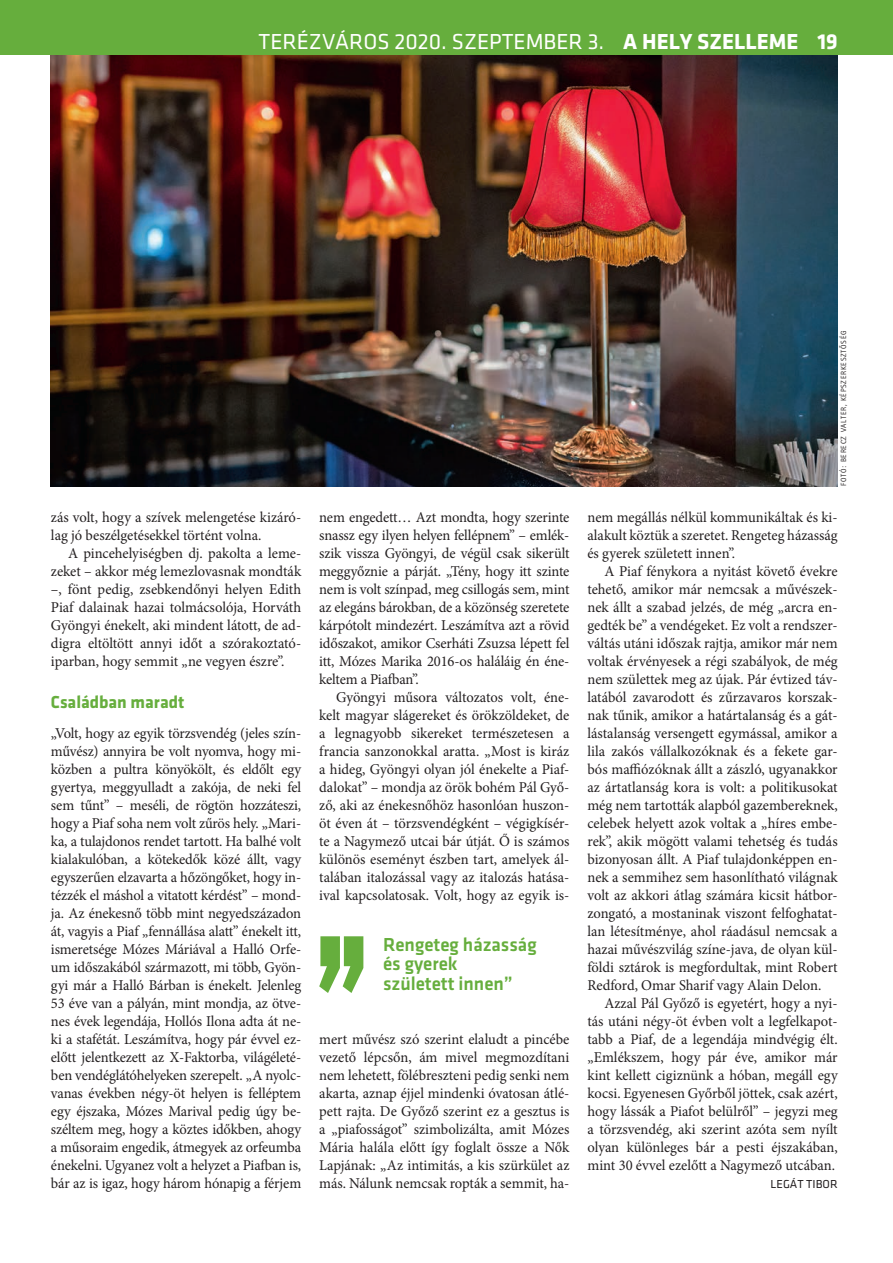
<style>
.page{position:relative;width:893px;height:1263px;background:#fff}
.page>*{position:absolute;margin:0;border:0;box-sizing:border-box;transform-origin:0 0}
.t1{font:22.5px "Klavika Basic";color:#fff}
.t2{font:500 19.5px/19.5px "Klavika Basic";color:#66ae3d}
.t3{font:700 18px "Klavika Basic";color:#66ae3d}
.t4{font:15px/18px "Minion Pro";letter-spacing:-.005em;color:#231f20;text-align:justify}
.t5{font:12px "Klavika Basic";color:#231f20}
.t6{font:7.5px "Rotis Sans OT";letter-spacing:.1em;color:#231f20}
.s1{font-weight:700}
</style>
<div class="page">
<div style="left:0;top:0;width:893px;height:55px;background:#66ae3d"></div>
<img style="left:51px;top:55px;width:787px;height:431px">
<svg style="left:319px;top:936px;width:44px;height:57px"></svg>
<h1 class="t1" style="left:259px;top:30px;width:580px">TERÉZVÁROS 2020. SZEPTEMBER 3. <span class="s1">A HELY SZELLEME 19</span></h1>
<p class="t4" style="left:51px;top:508px;width:252px">zás volt, hogy a szívek melengetése kizáró&shy;lag jó beszélgetésekkel történt volna.</p>
<p class="t4" style="left:51px;top:544px;width:252px;text-indent:17px">A pincehelyiségben dj. pakolta a leme&shy;zeket – akkor még lemezlovasnak mondták –, fönt pedig, zsebkendőnyi helyen Edith Piaf dalainak hazai tolmácsolója, Horváth Gyöngyi énekelt, aki mindent látott, de ad&shy;digra eltöltött annyi időt a szórakoztató&shy;iparban, hogy semmit „ne vegyen észre”.</p>
<p class="t3" style="left:51px;top:692px;width:135px">Családban maradt</p>
<p class="t4" style="left:51px;top:724px;width:252px">„Volt, hogy az egyik törzsvendég (jeles szín&shy;művész) annyira be volt nyomva, hogy mi&shy;közben a pultra könyökölt, és eldőlt egy gyertya, meggyulladt a zakója, de neki fel sem tűnt” – meséli, de rögtön hozzáteszi, hogy a Piaf soha nem volt zűrös hely. „Mari&shy;ka, a tulajdonos rendet tartott. Ha balhé volt kialakulóban, a kötekedők közé állt, vagy egyszerűen elzavarta a hőzöngőket, hogy in&shy;tézzék el máshol a vitatott kérdést” – mond&shy;ja. Az énekesnő több mint negyedszázadon át, vagyis a Piaf „fennállása alatt” énekelt itt, ismeretsége Mózes Máriával a Halló Orfe&shy;um időszakából származott, mi több, Gyön&shy;gyi már a Halló Bárban is énekelt. Jelenleg 53 éve van a pályán, mint mondja, az ötve&shy;nes évek legendája, Hollós Ilona adta át ne&shy;ki a stafétát. Leszámítva, hogy pár évvel ez&shy;előtt jelentkezett az X-Faktorba, világéleté&shy;ben vendéglátóhelyeken szerepelt. „A nyolc&shy;vanas években négy-öt helyen is felléptem egy éjszaka, Mózes Marival pedig úgy be&shy;széltem meg, hogy a köztes időkben, ahogy a műsoraim engedik, átmegyek az orfeumba énekelni. Ugyanez volt a helyzet a Piafban is, bár az is igaz, hogy három hónapig a férjem</p>
<p class="t4" style="left:319px;top:508px;width:252px">nem engedett… Azt mondta, hogy szerinte snassz egy ilyen helyen fellépnem” – emlék&shy;szik vissza Gyöngyi, de végül csak sikerült meggyőznie a párját. „Tény, hogy itt szinte nem is volt színpad, meg csillogás sem, mint az elegáns bárokban, de a közönség szeretete kárpótolt mindezért. Leszámítva azt a rövid időszakot, amikor Cserháti Zsuzsa lépett fel itt, Mózes Marika 2016-os haláláig én éne&shy;keltem a Piafban”.</p>
<p class="t4" style="left:319px;top:688px;width:252px;text-indent:17px">Gyöngyi műsora változatos volt, éne&shy;kelt magyar slágereket és örökzöldeket, de a legnagyobb sikereket természetesen a francia sanzonokkal aratta. „Most is kiráz a hideg, Gyöngyi olyan jól énekelte a Piaf&shy;dalokat” – mondja az örök bohém Pál Győ&shy;ző, aki az énekesnőhöz hasonlóan huszon&shy;öt éven át – törzsvendégként – végigkísér&shy;te a Nagymező utcai bár útját. Ő is számos különös eseményt észben tart, amelyek ál&shy;talában italozással vagy az italozás hatása&shy;ival kapcsolatosak. Volt, hogy az egyik is-</p>
<h2 class="t2" style="left:383px;top:935px;width:155px">Rengeteg házasság és gyerek<br>született innen”</h2>
<p class="t4" style="left:319px;top:1030px;width:252px">mert művész szó szerint elaludt a pincébe vezető lépcsőn, ám mivel megmozdítani nem lehetett, fölébreszteni pedig senki nem akarta, aznap éjjel mindenki óvatosan átlé&shy;pett rajta. De Győző szerint ez a gesztus is a „piafosságot” szimbolizálta, amit Mózes Mária halála előtt így foglalt össze a Nők Lapjának: „Az intimitás, a kis szürkület az más. Nálunk nemcsak ropták a semmit, ha-</p>
<p class="t6" style="left:839px;top:486px;width:157px;rotate:-90deg">FOTÓ: BERECZ VALTER, KÉPSZERKESZTŐSÉG</p>
<p class="t4" style="left:587px;top:508px;width:252px">nem megállás nélkül kommunikáltak és ki&shy;alakult köztük a szeretet. Rengeteg házasság és gyerek született innen”.</p>
<p class="t4" style="left:587px;top:562px;width:252px;text-indent:17px">A Piaf fénykora a nyitást követő évekre tehető, amikor már nemcsak a művészek&shy;nek állt a szabad jelzés, de még „arcra en&shy;gedték be” a vendégeket. Ez volt a rendszer&shy;váltás utáni időszak rajtja, amikor már nem voltak érvényesek a régi szabályok, de még nem születtek meg az újak. Pár évtized táv&shy;latából zavarodott és zűrzavaros korszak&shy;nak tűnik, amikor a határtalanság és a gát&shy;lástalanság versengett egymással, amikor a lila zakós vállalkozóknak és a fekete gar&shy;bós maffiózóknak állt a zászló, ugyanakkor az ártatlanság kora is volt: a politikusokat még nem tartották alapból gazembereknek, celebek helyett azok voltak a „híres embe&shy;rek”, akik mögött valami tehetség és tudás bizonyosan állt. A Piaf tulajdonképpen en&shy;nek a semmihez sem hasonlítható világnak volt az akkori átlag számára kicsit hátbor&shy;zongató, a mostaninak viszont felfoghatat&shy;lan létesítménye, ahol ráadásul nemcsak a hazai művészvilág színe-java, de olyan kül&shy;földi sztárok is megfordultak, mint Robert Redford, Omar Sharif vagy Alain Delon.</p>
<p class="t4" style="left:587px;top:994px;width:252px;text-indent:17px">Azzal Pál Győző is egyetért, hogy a nyi&shy;tás utáni négy-öt évben volt a legfelkapot&shy;tabb a Piaf, de a legendája mindvégig élt. „Emlékszem, hogy pár éve, amikor már kint kellett cigiznünk a hóban, megáll egy kocsi. Egyenesen Győrből jöttek, csak azért, hogy lássák a Piafot belülről” – jegyzi meg a törzsvendég, aki szerint azóta sem nyílt olyan különleges bár a pesti éjszakában, mint 30 évvel ezelőtt a Nagymező utcában.</p>
<p class="t5" style="left:770px;top:1178px;width:69px">LEGÁT TIBOR</p>
</div>
